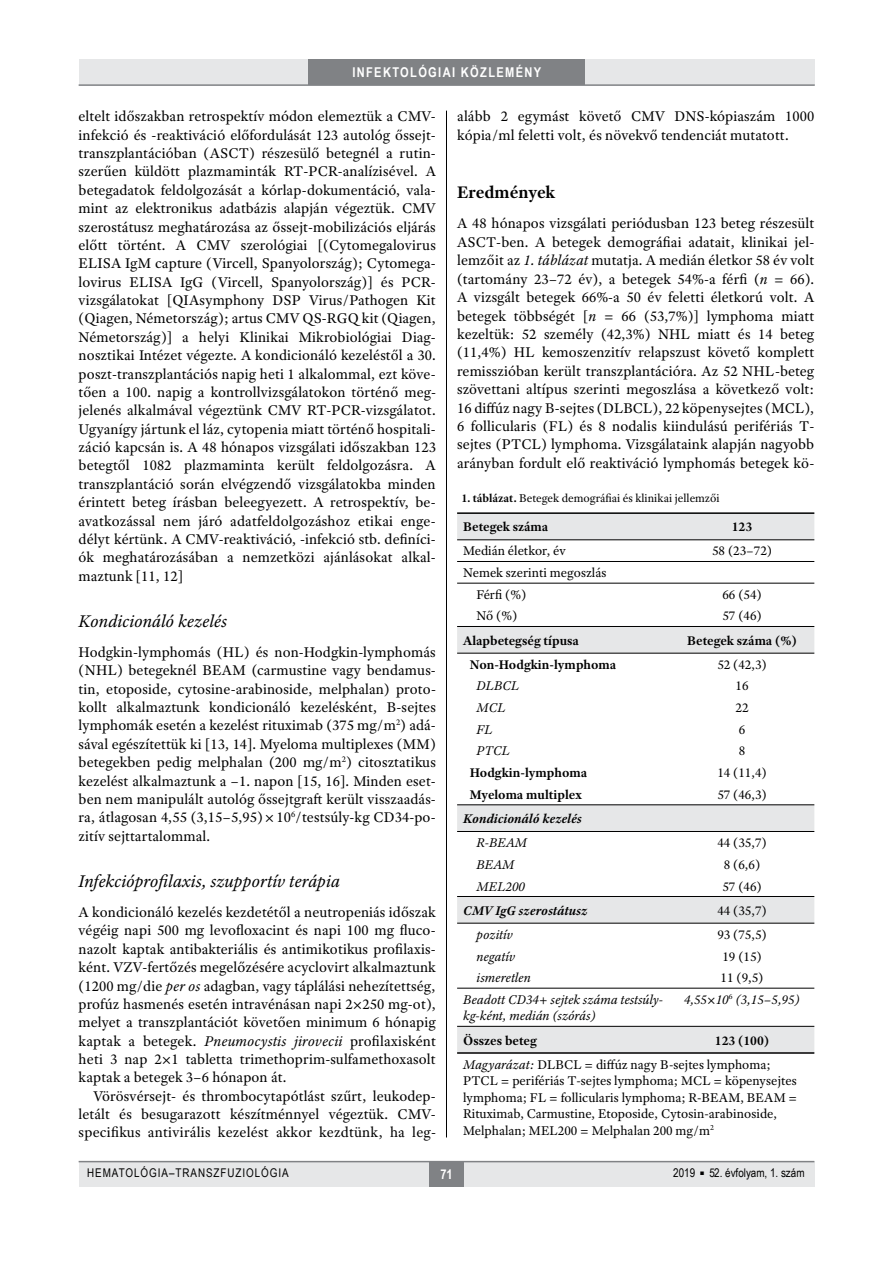
<style>
.page{position:relative;width:893px;height:1263px;background:#fff}
.page>*{position:absolute;margin:0;border:0;box-sizing:border-box;transform-origin:0 0}
.t1{font:italic 18px "Adobe Text Pro";color:#000}
.t2{font:700 18px "Adobe Text Pro";letter-spacing:-.005em;color:#000}
.t3{font:15px/18.3px "Adobe Text Pro";letter-spacing:.005em;color:#000;text-align:justify}
.t4{font:13.5px/16.5px "Adobe Text Pro";color:#000}
.t5{font:italic 13.5px/16.5px "Adobe Text Pro";color:#000}
.t6{font:700 13.5px "Adobe Text Pro";color:#000}
.t7{font:italic 700 13.5px "Adobe Text Pro";color:#000}
.t8{font:700 13.5px "Arial Narrow";letter-spacing:.1em;color:#fff}
.t9{font:12px "Adobe Text Pro";color:#000}
.t10{font:12px "Arial Narrow";letter-spacing:.08em;color:#000}
.t11{font:12px "Arial Narrow";color:#000}
.s1{font-style:italic}
.s2{font-weight:700}
</style>
<div class="page">
<div style="left:79px;top:1161px;width:735px;height:25px;background:#e6e7e8"></div>
<div style="left:429px;top:1161px;width:34px;height:25px;background:#808285"></div>
<hr style="left:79px;top:1161px;width:735px;height:1px;background:#808285">
<div style="left:79px;top:60px;width:735px;height:25px;background:#e6e7e8"></div>
<div style="left:308px;top:60px;width:277px;height:25px;background:#808285"></div>
<hr style="left:79px;top:84px;width:736px;height:2px;background:#808285">
<hr style="left:446px;top:111px;width:1px;height:1026px;background:#000">
<div style="left:457px;top:514px;width:357px;height:25px;background:#e6e7e8"></div>
<svg style="left:457px;top:627px;width:357px;height:425px"></svg>
<hr style="left:457px;top:512px;width:357px;height:2px;background:#000">
<hr style="left:457px;top:539px;width:357px;height:1px;background:#000">
<hr style="left:457px;top:988px;width:357px;height:1px;background:#000">
<hr style="left:457px;top:1026px;width:357px;height:1px;background:#000">
<hr style="left:457px;top:1052px;width:357px;height:2px;background:#000">
<hr style="left:457px;top:626px;width:357px;height:1px;background:#000">
<hr style="left:457px;top:653px;width:357px;height:1px;background:#000">
<hr style="left:457px;top:804px;width:357px;height:1px;background:#000">
<hr style="left:457px;top:831px;width:357px;height:1px;background:#000">
<hr style="left:457px;top:896px;width:357px;height:1px;background:#000">
<hr style="left:457px;top:923px;width:357px;height:1px;background:#000">
<hr style="left:457px;top:561px;width:357px;height:1px;background:#000">
<hr style="left:457px;top:583px;width:357px;height:1px;background:#000">
<p class="t8" style="left:352px;top:64px;width:190px">INFEKTOLÓGIAI KÖZLEMÉNY</p>
<p class="t3" style="left:79px;top:109px;width:359px">eltelt időszakban retrospektív módon elemeztük a CMV&shy;infekció és -reaktiváció előfordulását 123 autológ őssejt&shy;transzplantációban (ASCT) részesülő betegnél a rutin&shy;szerűen küldött plazmaminták RT-PCR-analízisével. A betegadatok feldolgozását a kórlap-dokumentáció, vala&shy;mint az elektronikus adatbázis alapján végeztük. CMV szerostátusz meghatározása az őssejt-mobilizációs eljárás előtt történt. A CMV szerológiai [(Cytomegalovirus ELISA IgM capture (Vircell, Spanyolország); Cytomega&shy;lovirus ELISA IgG (Vircell, Spanyolország)] és PCR&shy;vizsgálatokat [QIAsymphony DSP Virus/Pathogen Kit (Qiagen, Németország); artus CMV QS-RGQ kit (Qiagen, Németország)] a helyi Klinikai Mikrobiológiai Diag&shy;nosztikai Intézet végezte. A kondicionáló kezeléstől a 30. poszt-transz plantációs napig heti 1 alkalommal, ezt köve&shy;tően a 100. napig a kontrollvizsgálatokon történő meg&shy;jelenés alkalmával végeztünk CMV RT-PCR-vizsgálatot.<br>Ugyanígy jártunk el láz, cytopenia miatt történő hospitali&shy;záció kapcsán is. A 48 hónapos vizsgálati időszakban 123 betegtől 1082 plazmaminta került feldolgozásra. A transzplantáció során elvégzendő vizsgálatokba minden érintett beteg írásban beleegyezett. A retrospektív, be&shy;avatkozással nem járó adatfeldolgozáshoz etikai enge&shy;délyt kértünk. A CMV-reaktiváció, -infekció stb. definíci&shy;ók meghatározásában a nemzetközi ajánlásokat alkal&shy;maztunk [11, 12]</p>
<p class="t1" style="left:79px;top:614px;width:150px">Kondicionáló kezelés</p>
<p class="t3" style="left:79px;top:644px;width:359px">Hodgkin-lymphomás (HL) és non-Hodgkin-lymphomás (NHL) betegeknél BEAM (carmustine vagy bendamus&shy;tin, etoposide, cytosine-arabinoside, melphalan) proto&shy;kollt alkalmaztunk kondicionáló kezelésként, B-sejtes lymphomák esetén a kezelést rituximab (375 mg/m<sup>2</sup>) adá&shy;sával egészítettük ki [13, 14]. Myeloma multiplexes (MM) betegekben pedig melphalan (200 mg/m<sup>2</sup>) citosztatikus kezelést alkalmaztunk a –1. napon [15, 16]. Minden eset&shy;ben nem manipulált autológ őssejtgraft került visszaadás&shy;ra, átlagosan 4,55 (3,15–5,95) × 10<sup>6</sup>/testsúly-kg CD34- po&shy;zitív sejttartalommal.</p>
<p class="t1" style="left:79px;top:874px;width:263px">Infekcióprofilaxis, szupportív terápia</p>
<p class="t3" style="left:79px;top:904px;width:359px">A kondicionáló kezelés kezdetétől a neutropeniás időszak végéig napi 500 mg levofloxacint és napi 100 mg fluco&shy;nazolt kaptak antibakteriális és antimikotikus profilaxis&shy;ként. VZV-fertőzés megelőzésére acyclovirt alkalmaztunk (1200 mg/die <span class="s1">per os</span> adagban, vagy táplálási nehezítettség, profúz hasmenés esetén intravénásan napi 2×250 mg-ot), melyet a transzplantációt követően minimum 6 hónapig kaptak a betegek. <span class="s1">Pneumocystis jirovecii</span> profilaxisként heti 3 nap 2×1 tabletta trimethoprim-sulfamethoxasolt kaptak a betegek 3–6 hónapon át.</p>
<p class="t3" style="left:79px;top:1088px;width:359px;text-indent:15px">Vörösvérsejt- és thrombocytapótlást szűrt, leukodep&shy;letált és besugarazott készítménnyel végeztük. CMV&shy;specifikus antivirális kezelést akkor kezdtünk, ha leg-</p>
<p class="t3" style="left:457px;top:108px;width:359px">alább 2 egymást követő CMV DNS-kópiaszám 1000 kópia/ml feletti volt, és növekvő tendenciát mutatott.</p>
<p class="t2" style="left:457px;top:185px;width:100px">Eredmények</p>
<p class="t3" style="left:457px;top:216px;width:359px">A 48 hónapos vizsgálati periódusban 123 beteg részesült ASCT-ben. A betegek demográfiai adatait, klinikai jel&shy;lemzőit az <span class="s1">1. táblázat</span> mutatja. A medián életkor 58 év volt (tartomány 23–72 év), a betegek 54%-a férfi (<span class="s1">n</span> = 66).<br>A vizsgált betegek 66%-a 50 év feletti életkorú volt. A betegek többségét [<span class="s1">n</span> = 66 (53,7%)] lymphoma miatt kezeltük: 52 személy (42,3%) NHL miatt és 14 beteg (11,4%) HL kemoszenzitív relapszust követő komplett remisszióban került transzplantációra. Az 52 NHL-beteg szövettani altípus szerinti megoszlása a következő volt:<br>16 diffúz nagy B-sejtes (DLBCL), 22 köpenysejtes (MCL), 6 follicularis (FL) és 8 nodalis kiindulású perifériás T&shy;sejtes (PTCL) lymphoma. Vizsgálataink alapján nagyobb arányban fordult elő reaktiváció lymphomás betegek kö-</p>
<p class="t9" style="left:461px;top:493px;width:260px"><span class="s2">1. táblázat.</span> Betegek demográfiai és klinikai jellemzői</p>
<p class="t6" style="left:463px;top:521px;width:87px">Betegek száma</p>
<p class="t6" style="left:732px;top:521px;width:22px">123</p>
<p class="t4" style="left:463px;top:544px;width:104px">Medián életkor, év</p>
<p class="t4" style="left:712px;top:544px;width:61px">58 (23–72)</p>
<p class="t4" style="left:477px;top:563px;width:131px;line-height:21.6px;text-indent:-14px">Nemek szerinti megoszlás<br>Férfi (%)</p>
<p class="t4" style="left:722px;top:587px;width:41px">66 (54)</p>
<p class="t4" style="left:477px;top:609px;width:42px">Nő (%)</p>
<p class="t4" style="left:722px;top:609px;width:41px">57 (46)</p>
<p class="t6" style="left:463px;top:635px;width:117px">Alapbetegség típusa</p>
<p class="t6" style="left:687px;top:635px;width:111px">Betegek száma (%)</p>
<p class="t6" style="left:470px;top:659px;width:148px">Non-Hodgkin-lymphoma</p>
<p class="t4" style="left:717px;top:657px;width:51px">52 (42,3)</p>
<p class="t5" style="left:477px;top:679px;width:44px">DLBCL</p>
<p class="t4" style="left:735px;top:679px;width:15px">16</p>
<p class="t5" style="left:477px;top:701px;width:31px">MCL</p>
<p class="t4" style="left:735px;top:701px;width:15px">22</p>
<p class="t5" style="left:477px;top:722px;width:18px">FL</p>
<p class="t4" style="left:739px;top:722px;width:8px">6</p>
<p class="t5" style="left:477px;top:744px;width:35px">PTCL</p>
<p class="t4" style="left:739px;top:744px;width:8px">8</p>
<p class="t6" style="left:470px;top:767px;width:119px">Hodgkin-lymphoma</p>
<p class="t4" style="left:717px;top:766px;width:51px">14 (11,4)</p>
<p class="t6" style="left:470px;top:789px;width:113px">Myeloma multiplex</p>
<p class="t4" style="left:717px;top:787px;width:51px">57 (46,3)</p>
<p class="t7" style="left:463px;top:813px;width:120px">Kondicionáló kezelés</p>
<p class="t5" style="left:477px;top:836px;width:52px">R-BEAM</p>
<p class="t4" style="left:717px;top:836px;width:51px">44 (35,7)</p>
<p class="t5" style="left:477px;top:857px;width:39px">BEAM</p>
<p class="t4" style="left:724px;top:857px;width:38px">8 (6,6)</p>
<p class="t5" style="left:477px;top:879px;width:50px">MEL200</p>
<p class="t4" style="left:722px;top:879px;width:41px">57 (46)</p>
<p class="t7" style="left:463px;top:905px;width:126px">CMV IgG szerostátusz</p>
<p class="t4" style="left:717px;top:903px;width:51px">44 (35,7)</p>
<p class="t5" style="left:477px;top:927px;width:38px">pozitív</p>
<p class="t4" style="left:717px;top:927px;width:51px">93 (75,5)</p>
<p class="t5" style="left:477px;top:949px;width:40px">negatív</p>
<p class="t4" style="left:722px;top:949px;width:41px">19 (15)</p>
<p class="t5" style="left:477px;top:971px;width:56px">ismeretlen</p>
<p class="t4" style="left:721px;top:971px;width:44px">11 (9,5)</p>
<p class="t5" style="left:463px;top:992px;width:202px">Beadott CD34+ sejtek száma testsúly&shy;kg-ként, medián (szórás)</p>
<p class="t5" style="left:684px;top:992px;width:118px">4,55×10<sup>6</sup> (3,15–5,95)</p>
<p class="t6" style="left:463px;top:1035px;width:75px">Összes beteg</p>
<p class="t4" style="left:463px;top:1029px;width:309px;line-height:24.2px;text-align:right"><span class="s2">123 (100)<br></span><span class="s1">Magyarázat:</span> DLBCL = diffúz nagy B-sejtes lymphoma;</p>
<p class="t4" style="left:463px;top:1074px;width:336px">PTCL = perifériás T-sejtes lymphoma; MCL = köpenysejtes lymphoma; FL = follicularis lymphoma; R-BEAM, BEAM = Rituximab, Carmustine, Etoposide, Cytosin-arabinoside, Melphalan; MEL200 = Melphalan 200 mg/m<sup>2</sup></p>
<p class="t10" style="left:87px;top:1166px;width:203px">HEMATOLÓGIA–TRANSZFUZIOLÓGIA</p>
<p class="t8" style="left:440px;top:1166px;width:14px">71</p>
<p class="t11" style="left:673px;top:1166px;width:133px">2019 <sup>■</sup> 52. évfolyam, 1. szám</p>
</div>
